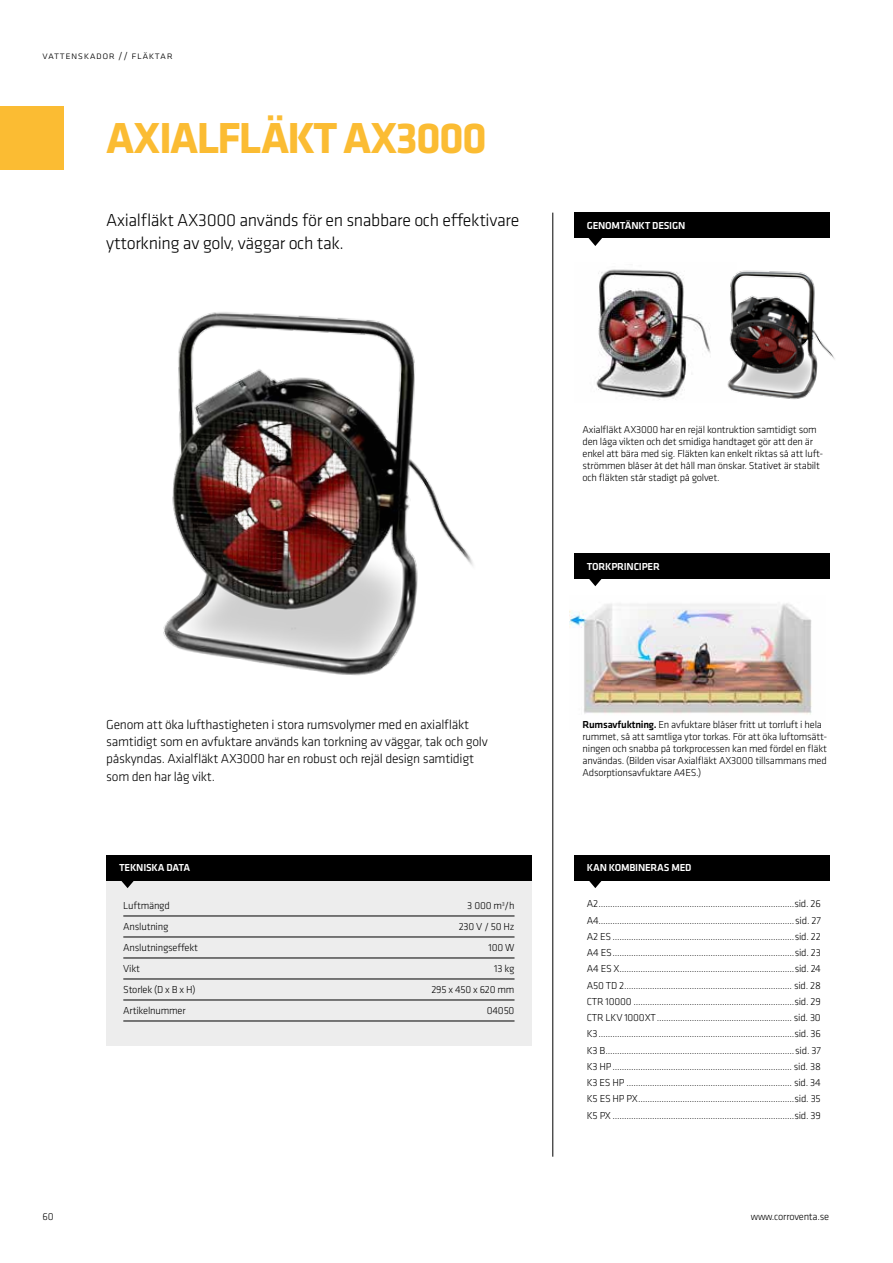
<style>
.page{position:relative;width:893px;height:1263px;background:#fff}
.page>*{position:absolute;margin:0;border:0;box-sizing:border-box;transform-origin:0 0}
.t1{font:700 45px "Klavika";letter-spacing:-.04em;color:#fbbc33}
.t2{font:300 18px/22.5px "Klavika";letter-spacing:-.02em;color:#000}
.t3{font:300 13.5px/17.2px "Klavika";letter-spacing:-.02em;color:#000}
.t4{font:300 10.5px/16.2px "Klavika";letter-spacing:-.02em;color:#000}
.t5{font:500 10.5px "Klavika";letter-spacing:-.02em;color:#fff}
.t6{font:300 10.5px "Klavika";letter-spacing:.05em;color:#000}
.s1{font-weight:500}
</style>
<div class="page">
<div style="left:0;top:106px;width:64px;height:64px;background:#fbbc33"></div>
<hr style="left:553px;top:213px;width:1px;height:944px;background:#000">
<img style="left:163px;top:312px;width:310px;height:364px">
<img style="left:596px;top:269px;width:104px;height:131px">
<img style="left:700px;top:270px;width:135px;height:129px">
<div style="left:574px;top:213px;width:255px;height:25px;background:#000"></div>
<svg style="left:588px;top:238px;width:14px;height:8px"></svg>
<div style="left:106px;top:880px;width:425px;height:166px;background:#ededed"></div>
<div style="left:106px;top:855px;width:425px;height:25px;background:#000"></div>
<hr style="left:123px;top:916px;width:391px;height:1px;background:#000">
<hr style="left:123px;top:937px;width:391px;height:1px;background:#000">
<hr style="left:123px;top:958px;width:391px;height:1px;background:#000">
<hr style="left:123px;top:979px;width:391px;height:1px;background:#000">
<hr style="left:123px;top:1000px;width:391px;height:1px;background:#000">
<hr style="left:123px;top:1021px;width:391px;height:1px;background:#000">
<svg style="left:119px;top:880px;width:17px;height:8px"></svg>
<div style="left:574px;top:855px;width:255px;height:25px;background:#000"></div>
<svg style="left:587px;top:880px;width:17px;height:8px"></svg>
<img style="left:570px;top:603px;width:242px;height:111px">
<div style="left:574px;top:553px;width:255px;height:25px;background:#000"></div>
<svg style="left:587px;top:578px;width:17px;height:8px"></svg>
<p class="t6" style="left:43px;top:49px;width:132px">Vattenskador // fläktar</p>
<h1 class="t1" style="left:106px;top:105px;width:382px">AXIALFLÄKT AX3000</h1>
<h2 class="t2" style="left:106px;top:209px;width:414px">Axialfläkt AX3000 används för en snabbare och effektivare yttorkning av golv, väggar och tak.</h2>
<p class="t5" style="left:587px;top:219px;width:100px">GENOMTÄNKT DESIGN</p>
<p class="t4" style="left:583px;top:423px;width:242px;line-height:12px">Axialfläkt AX3000 har en rejäl kontruktion samtidigt som den låga vikten och det smidiga handtaget gör att den är enkel att bära med sig. Fläkten kan enkelt riktas så att luft&shy;strömmen blåser åt det håll man önskar. Stativet är stabilt och fläkten står stadigt på golvet.</p>
<p class="t3" style="left:106px;top:715px;width:383px">Genom att öka lufthastigheten i stora rumsvolymer med en axialfläkt samtidigt som en avfuktare används kan torkning av väggar, tak och golv påskyndas. Axialfläkt AX3000 har en robust och rejäl design samtidigt som den har låg vikt.</p>
<p class="t5" style="left:587px;top:559px;width:75px">TORKPRINCIPER</p>
<p class="t4" style="left:583px;top:718px;width:246px;line-height:12px"><span class="s1">Rumsavfuktning.</span> En avfuktare blåser fritt ut torrluft i hela rummet, så att samtliga ytor torkas. För att öka luftomsätt&shy;ningen och snabba på torkprocessen kan med fördel en fläkt användas. (Bilden visar Axialfläkt AX3000 tillsammans med Adsorptionsavfuktare A4ES.)</p>
<p class="t5" style="left:119px;top:861px;width:73px">TEKNISKA DATA</p>
<p class="t5" style="left:587px;top:861px;width:106px">KAN KOMBINERAS MED</p>
<p class="t4" style="left:587px;top:896px;width:236px;text-align:justify">A2....................................................................................sid. 26<br>A4....................................................................................sid. 27<br>A2 ES..............................................................................sid. 22<br>A4 ES..............................................................................sid. 23<br>A4 ES X...........................................................................sid. 24<br>A50 TD 2........................................................................ sid. 28<br>CTR 10000 .....................................................................sid. 29<br>CTR LKV 1000XT.......................................................... sid. 30<br>K3....................................................................................sid. 36<br>K3 B.................................................................................sid. 37<br>K3 HP............................................................................. sid. 38<br>K3 ES HP ....................................................................... sid. 34<br>K5 ES HP PX...................................................................sid. 35<br>K5 PX..............................................................................sid. 39</p>
<p class="t4" style="left:123px;top:898px;width:48px">Luftmängd</p>
<p class="t4" style="left:467px;top:898px;width:49px">3 000 m<sup>3</sup>/h</p>
<p class="t4" style="left:123px;top:919px;width:47px">Anslutning</p>
<p class="t4" style="left:459px;top:919px;width:57px">230 V / 50 Hz</p>
<p class="t4" style="left:123px;top:940px;width:76px">Anslutningseffekt</p>
<p class="t4" style="left:488px;top:940px;width:27px">100 W</p>
<p class="t4" style="left:123px;top:961px;width:18px">Vikt</p>
<p class="t4" style="left:494px;top:961px;width:22px">13 kg</p>
<p class="t4" style="left:123px;top:982px;width:74px">Storlek (D x B x H)</p>
<p class="t4" style="left:431px;top:982px;width:85px">295 x 450 x 620 mm</p>
<p class="t4" style="left:123px;top:1003px;width:64px">Artikelnummer</p>
<p class="t4" style="left:487px;top:1003px;width:29px">04050</p>
<p class="t4" style="left:43px;top:1209px;width:13px">60</p>
<p class="t4" style="left:751px;top:1209px;width:80px">www.corroventa.se</p>
</div>
